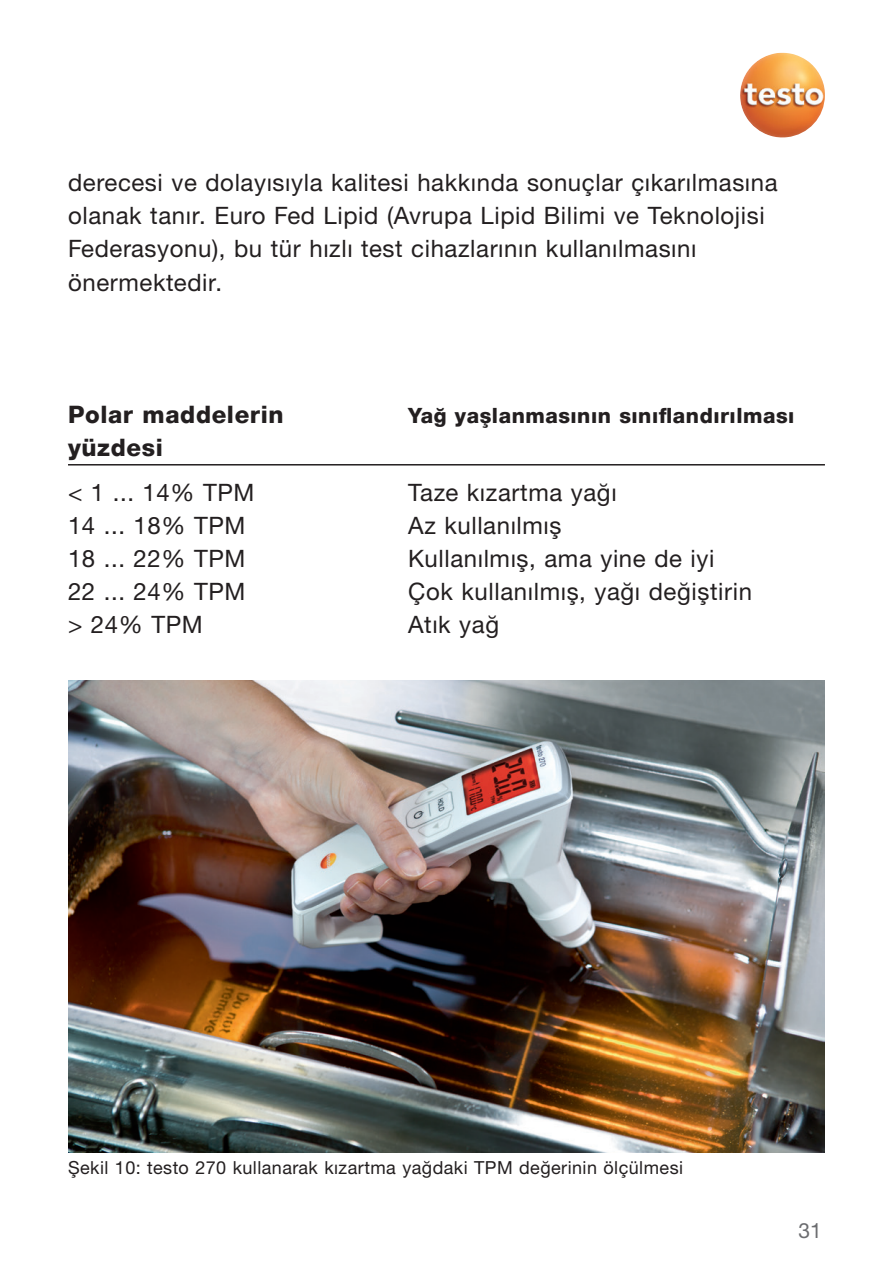
<style>
.page{position:relative;width:893px;height:1263px;background:#fff}
.page>*{position:absolute;margin:0;border:0;box-sizing:border-box;transform-origin:0 0}
.Fließtext{font:24px/33px "Helvetica Neue LTW1 G";letter-spacing:.025em;color:#231f20}
.t1{font:800 24px "Helvetica Neue LT Com";letter-spacing:.025em;color:#231f20}
.t2{font:800 21px "Helvetica Neue LT Com";letter-spacing:.025em;color:#231f20}
.t3{font:21px "Helvetica Neue LTW1 G";color:#6c6d70}
.Abbunterschrift{font:18px "Helvetica Neue LTW1 G";letter-spacing:.025em;color:#231f20}
</style>
<div class="page">
<hr style="left:68px;top:464px;width:757px;height:1px;background:#231f20">
<img style="left:68px;top:681px;width:757px;height:471px">
<img style="left:740px;top:53px;width:85px;height:85px">
<p class="Fließtext" style="left:68px;top:166px;width:711px">derecesi ve dolayısıyla kalitesi hakkında sonuçlar çıkarılmasına olanak tanır. Euro Fed Lipid (Avrupa Lipid Bilimi ve Teknolojisi Federasyonu), bu tür hızlı test cihazlarının kullanılmasını önermektedir.</p>
<p class="t1" style="left:68px;top:400px;width:217px">Polar maddelerin</p>
<p class="t2" style="left:408px;top:403px;width:388px">Yağ yaşlanmasının sınıflandırılması</p>
<p class="t1" style="left:68px;top:433px;width:96px">yüzdesi</p>
<p class="Fließtext" style="left:68px;top:476px;width:188px">&lt; 1 ... 14% TPM</p>
<p class="Fließtext" style="left:408px;top:476px;width:210px">Taze kızartma yağı</p>
<p class="Fließtext" style="left:68px;top:509px;width:179px">14 ... 18% TPM</p>
<p class="Fließtext" style="left:408px;top:509px;width:155px">Az kullanılmış</p>
<p class="Fließtext" style="left:68px;top:542px;width:179px">18 ... 22% TPM</p>
<p class="Fließtext" style="left:408px;top:542px;width:308px">Kullanılmış, ama yine de iyi</p>
<p class="Fließtext" style="left:68px;top:575px;width:179px">22 ... 24% TPM</p>
<p class="Fließtext" style="left:408px;top:575px;width:345px">Çok kullanılmış, yağı değiştirin</p>
<p class="Fließtext" style="left:68px;top:608px;width:136px">&gt; 24% TPM</p>
<p class="Fließtext" style="left:408px;top:608px;width:92px">Atık yağ</p>
<p class="Abbunterschrift" style="left:68px;top:1156px;width:617px">Şekil 10: testo 270 kullanarak kızartma yağdaki TPM değerinin ölçülmesi</p>
<p class="t3" style="left:799px;top:1218px;width:25px">31</p>
</div>
